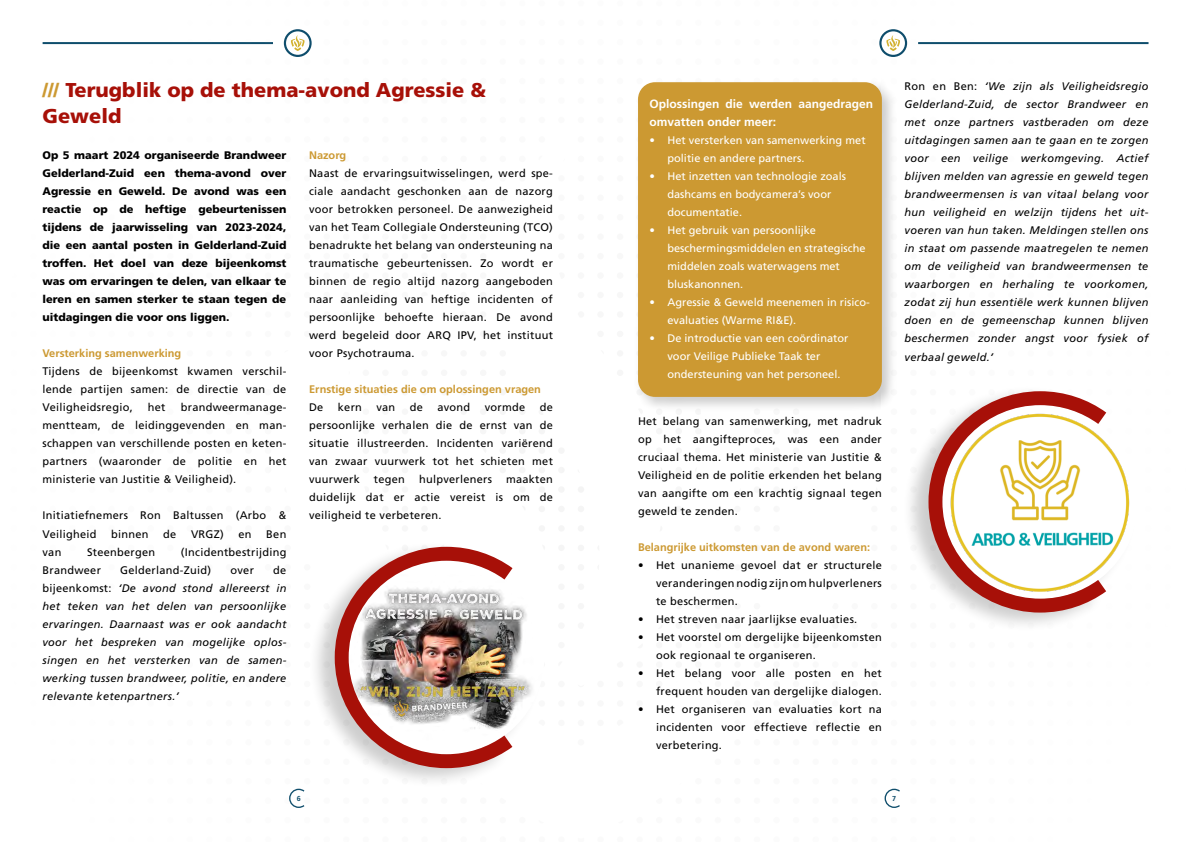
<style>
.page{position:relative;width:1191px;height:842px;background:#fff}
.page>*{position:absolute;margin:0;border:0;box-sizing:border-box;transform-origin:0 0}
.t1{font:900 20px/26px "Frutiger LT Pro";color:#a71008}
.Tussenkop{font:700 12px/18px "Frutiger LT Pro";color:#fff}
.Tussenkop-2{font:11px/18px "Frutiger LT Pro";letter-spacing:.025em;color:#000;text-align:justify}
.Tussenkop-3{font:italic 11px/18px "Frutiger LT Pro";letter-spacing:.025em;color:#000;text-align:justify}
.t2{font:11px/18px "Frutiger LT Pro";color:#fff}
.Inleiding{font:900 11px/18px "Frutiger LT Pro";color:#000;text-align:justify}
.Tussenkop-4{font:700 11px "Frutiger LT Pro";color:#cc9932}
.t3{font:700 7.2px "Frutiger LT Pro";color:#104e6c}
.s1{color:#cc9932}
.s2{font-style:normal}
</style>
<div class="page">
<svg style="left:291px;top:35px;width:13px;height:16px"></svg>
<div style="left:284px;top:29px;width:28px;height:28px;border:2px solid #0e4d6c;border-radius:50%"></div>
<hr style="left:43px;top:42px;width:230px;height:2px;background:#0e4d6c">
<hr style="left:918px;top:42px;width:230px;height:2px;background:#0e4d6c">
<svg style="left:886px;top:35px;width:14px;height:16px"></svg>
<div style="left:879px;top:29px;width:28px;height:28px;border:2px solid #0e4d6c;border-radius:50%"></div>
<div style="left:634px;top:79px;width:263px;height:333px;background:#000;opacity:.2"></div>
<div style="left:638px;top:82px;width:244px;height:315px;background:#cc9932;border-radius:17px"></div>
<div style="left:308px;top:540px;width:236px;height:248px;background:#000;opacity:.2"></div>
<img style="left:528px;top:574px;width:16px;height:167px">
<img style="left:328px;top:540px;width:200px;height:235px">
<div style="left:901px;top:385px;width:237px;height:248px;background:#000;opacity:.2"></div>
<img style="left:1121px;top:410px;width:11px;height:189px">
<svg style="left:921px;top:385px;width:200px;height:234px"></svg>
<svg style="left:289px;top:788px;width:16px;height:20px"></svg>
<svg style="left:884px;top:788px;width:16px;height:20px"></svg>
<h1 class="t1" style="left:43px;top:77px;width:445px"><span class="s1">///</span> Terugblik op de thema-avond Agressie &amp;<br>Geweld</h1>
<p class="Inleiding" style="left:43px;top:147px;width:245px">Op 5 maart 2024 organiseerde Brandweer Gelderland-Zuid een thema-avond over Agressie en Geweld. De avond was een reactie op de heftige gebeurtenissen tijdens de jaarwisseling van 2023-2024, die een aantal posten in Gelderland-Zuid troffen. Het doel van deze bijeenkomst was om ervaringen te delen, van elkaar te leren en samen sterker te staan tegen de uitdagingen die voor ons liggen.</p>
<p class="Tussenkop-4" style="left:43px;top:347px;width:140px">Versterking samenwerking</p>
<p class="Tussenkop-2" style="left:43px;top:363px;width:245px">Tijdens de bijeenkomst kwamen verschil&shy;lende partijen samen: de directie van de Veiligheidsregio,</p>
<p class="Tussenkop-4" style="left:309px;top:149px;width:39px">Nazorg</p>
<p class="Tussenkop-2" style="left:309px;top:165px;width:245px">Naast de ervaringsuitwisselingen, werd spe&shy;ciale aandacht geschonken aan de nazorg voor betrokken personeel. De aanwezigheid van het Team Collegiale Ondersteuning (TCO) benadrukte het belang van ondersteuning na traumatische gebeurtenissen. Zo wordt er binnen de regio altijd nazorg aangeboden naar aanleiding van heftige incidenten of persoonlijke behoefte hieraan. De avond werd begeleid door ARQ IPV, het instituut voor Psychotrauma.</p>
<p class="Tussenkop-4" style="left:309px;top:383px;width:233px">Ernstige situaties die om oplossingen vragen</p>
<p class="Tussenkop-2" style="left:309px;top:399px;width:16px">De</p>
<p class="Tussenkop-2" style="left:338px;top:399px;width:26px">kern</p>
<p class="Tussenkop-2" style="left:376px;top:399px;width:20px">van</p>
<p class="Tussenkop-2" style="left:410px;top:399px;width:15px">de</p>
<p class="Tussenkop-2" style="left:437px;top:399px;width:34px">avond</p>
<p class="Tussenkop-2" style="left:485px;top:399px;width:42px">vormde</p>
<p class="Tussenkop-2" style="left:43px;top:399px;width:245px;text-indent:138px">brandweermanage&shy;mentteam, de leidinggevenden en man&shy;schappen van verschillende posten en keten&shy;partners (waaronder de politie en het ministerie van Justitie &amp; Veiligheid).</p>
<p class="Tussenkop-2" style="left:43px;top:507px;width:245px">Initiatiefnemers Ron Baltussen (Arbo &amp;<br>Veiligheid</p>
<p class="Tussenkop-2" style="left:148px;top:399px;width:19px">het</p>
<p class="Tussenkop-2" style="left:309px;top:399px;width:245px;text-indent:231px">de persoonlijke verhalen die de ernst van de situatie illustreerden. Incidenten variërend van zwaar vuurwerk tot het schieten met vuurwerk</p>
<p class="Tussenkop-2" style="left:309px;top:471px;width:245px;text-indent:197px">maakten duidelijk dat er actie vereist is om de veiligheid te verbeteren.</p>
<p class="Tussenkop-2" style="left:374px;top:471px;width:33px">tegen</p>
<p class="Tussenkop-2" style="left:419px;top:471px;width:74px">hulpverleners</p>
<p class="Tussenkop-2" style="left:111px;top:525px;width:39px">binnen</p>
<p class="Tussenkop-2" style="left:163px;top:525px;width:15px">de</p>
<p class="Tussenkop-2" style="left:191px;top:525px;width:34px">VRGZ)</p>
<p class="Tussenkop-2" style="left:238px;top:525px;width:15px">en</p>
<p class="Tussenkop-2" style="left:266px;top:525px;width:22px">Ben</p>
<p class="Tussenkop-2" style="left:43px;top:543px;width:20px">van</p>
<p class="Tussenkop-2" style="left:87px;top:543px;width:70px">Steenbergen</p>
<p class="Tussenkop-2" style="left:181px;top:543px;width:107px">(Incidentbestrijding</p>
<p class="Tussenkop-2" style="left:43px;top:561px;width:60px">Brandweer</p>
<p class="Tussenkop-2" style="left:120px;top:561px;width:92px">Gelderland-Zuid)</p>
<p class="Tussenkop-2" style="left:230px;top:561px;width:25px">over</p>
<p class="Tussenkop-3" style="left:43px;top:561px;width:245px;text-indent:231px"><span class="s2">de bijeenkomst:</span> ‘De avond stond allereerst in het teken van het delen van persoonlijke ervaringen. Daarnaast was er ook aandacht voor het bespreken van mogelijke oplos&shy;singen en het versterken van de samen&shy;werking tussen brandweer, politie, en andere relevante ketenpartners.’</p>
<p class="Tussenkop" style="left:649px;top:95px;width:225px">Oplossingen die werden aangedragen omvatten onder meer:</p>
<p class="t2" style="left:667px;top:131px;width:200px;text-indent:-18px">• Het versterken van samenwerking met politie en andere partners.</p>
<p class="t2" style="left:667px;top:167px;width:180px;text-indent:-18px">• Het inzetten van technologie zoals dashcams en bodycamera’s voor documentatie.</p>
<p class="t2" style="left:667px;top:221px;width:200px;text-indent:-18px">• Het gebruik van persoonlijke beschermingsmiddelen en strategische middelen zoals waterwagens met bluskanonnen.</p>
<p class="t2" style="left:667px;top:293px;width:204px;text-indent:-18px">• Agressie &amp; Geweld meenemen in risico&shy;evaluaties (Warme RI&amp;E).</p>
<p class="t2" style="left:667px;top:329px;width:182px;text-indent:-18px">• De introductie van een coördinator voor Veilige Publieke Taak ter ondersteuning van het personeel.</p>
<p class="Tussenkop-2" style="left:638px;top:412px;width:245px">Het belang van samenwerking, met nadruk op het aangifteproces, was een ander cruciaal thema. Het ministerie van Justitie &amp; Veiligheid en de politie erkenden het belang van aangifte om een krachtig signaal tegen geweld te zenden.</p>
<p class="Tussenkop-4" style="left:638px;top:541px;width:234px">Belangrijke uitkomsten van de avond waren:</p>
<p class="Tussenkop-2" style="left:656px;top:556px;width:227px;text-indent:-18px">• Het unanieme gevoel dat er structurele veranderingen nodig zijn om hulpverleners te beschermen.</p>
<p class="Tussenkop-2" style="left:638px;top:610px;width:221px">• Het streven naar jaarlijkse evaluaties.</p>
<p class="Tussenkop-2" style="left:656px;top:628px;width:227px;text-indent:-18px">• Het voorstel om dergelijke bijeenkomsten ook regionaal te organiseren.</p>
<p class="Tussenkop-2" style="left:638px;top:664px;width:245px;text-align:right">• Het belang voor alle posten en het frequent houden van dergelijke dialogen.</p>
<p class="Tussenkop-2" style="left:656px;top:700px;width:227px;text-indent:-18px">• Het organiseren van evaluaties kort na incidenten voor effectieve reflectie en verbetering.</p>
<p class="Tussenkop-3" style="left:904px;top:78px;width:245px"><span class="s2">Ron en Ben:</span> ‘We zijn als Veiligheidsregio Gelderland-Zuid, de sector Brandweer en met onze partners vastberaden om deze uitdagingen samen aan te gaan en te zorgen voor een veilige werkomgeving. Actief blijven melden van agressie en geweld tegen brandweermensen is van vitaal belang voor hun veiligheid en welzijn tijdens het uit&shy;voeren van hun taken. Meldingen stellen ons in staat om passende maatregelen te nemen om de veiligheid van brandweermensen te waarborgen en herhaling te voorkomen, zodat zij hun essentiële werk kunnen blijven doen en de gemeenschap kunnen blijven beschermen zonder angst voor fysiek of verbaal geweld.’</p>
<p class="t3" style="left:297px;top:794px;width:6px">6</p>
<p class="t3" style="left:892px;top:794px;width:6px">7</p>
</div>
